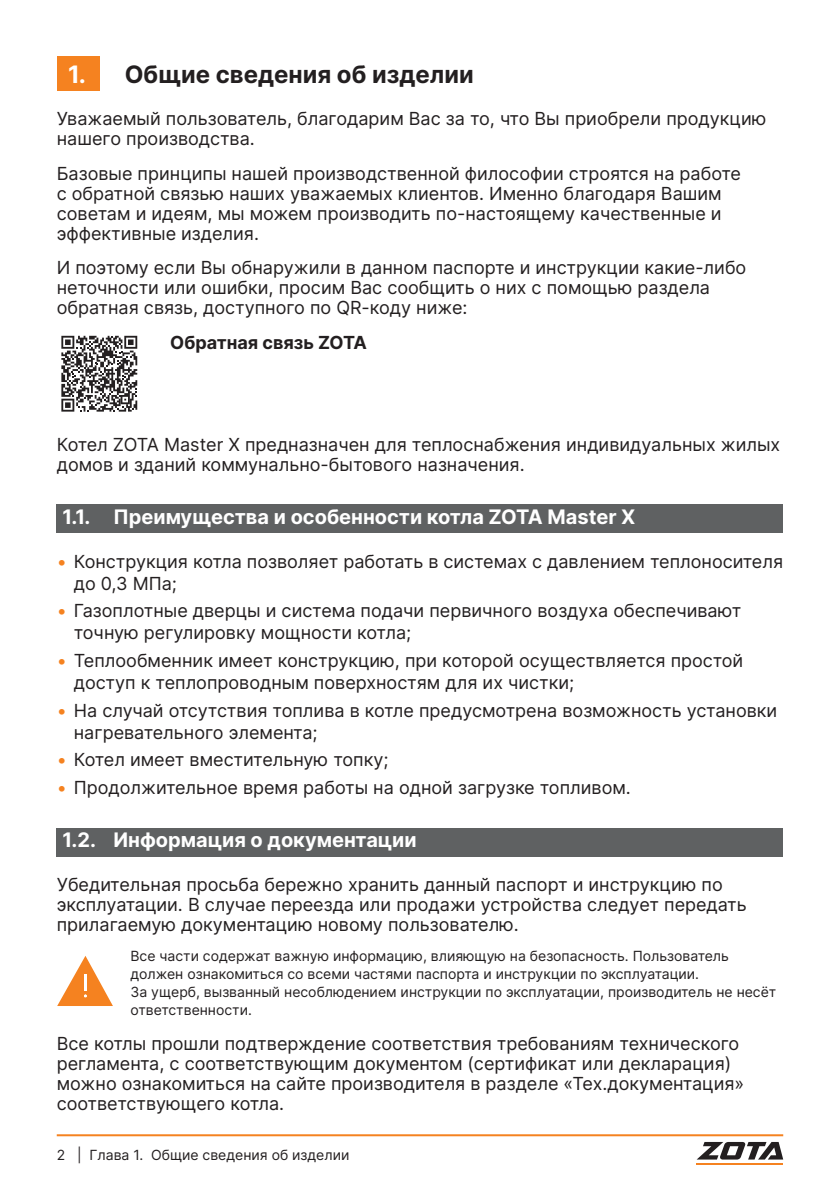
<style>
.page{position:relative;width:840px;height:1191px;background:#fff}
.page>*{position:absolute;margin:0;border:0;box-sizing:border-box;transform-origin:0 0}
.t1{font:700 24px "Inter";color:#231f20}
.t2{font:700 20px "Inter";color:#fff}
.t3{font:18px/20px "Inter";color:#231f20}
.t4{font:700 18px "Inter";color:#231f20}
.t5{font:14px/18px "Inter";color:#231f20}
.s1{color:#fff}
.s2{color:#f58220}
</style>
<div class="page">
<hr style="left:57px;top:1134px;width:725px;height:2px;background:#f58220">
<svg style="left:697px;top:1142px;width:85px;height:17px"></svg>
<hr style="left:696px;top:1163px;width:86px;height:1px;background:#f58220">
<div style="left:57px;top:57px;width:42px;height:34px;background:#f58220"></div>
<svg style="left:57px;top:956px;width:56px;height:50px"></svg>
<div style="left:57px;top:828px;width:725px;height:28px;background:#5f6162"></div>
<svg style="left:61px;top:336px;width:76px;height:75px"></svg>
<div style="left:57px;top:505px;width:725px;height:28px;background:#5f6162"></div>
<h1 class="t1" style="left:68px;top:57px;width:407px"><span class="s1">1.</span> Общие сведения об изделии</h1>
<p class="t3" style="left:57px;top:108px;width:710px">Уважаемый пользователь, благодарим Вас за то, что Вы приобрели продукцию нашего производства.</p>
<p class="t3" style="left:57px;top:163px;width:685px">Базовые принципы нашей производственной философии строятся на работе с обратной связью наших уважаемых клиентов. Именно благодаря Вашим советам и идеям, мы можем производить по-настоящему качественные и эффективные изделия.</p>
<p class="t3" style="left:57px;top:257px;width:690px">И поэтому если Вы обнаружили в данном паспорте и инструкции какие-либо неточности или ошибки, просим Вас сообщить о них с помощью раздела обратная связь, доступного по QR-коду ниже:</p>
<p class="t4" style="left:170px;top:329px;width:198px">Обратная связь ZOTA</p>
<p class="t3" style="left:57px;top:434px;width:724px">Котел ZOTA Master X предназначен для теплоснабжения индивидуальных жилых домов и зданий коммунально-бытового назначения.</p>
<p class="t2" style="left:62px;top:502px;width:574px">1.1. Преимущества и особенности котла ZOTA Master X</p>
<p class="t3" style="left:74px;top:549px;width:710px;line-height:22px;text-indent:-17px"><span class="s2">•</span> Конструкция котла позволяет работать в системах с давлением теплоносителя до 0,3 МПа;</p>
<p class="t3" style="left:74px;top:599px;width:668px;line-height:22px;text-indent:-17px"><span class="s2">•</span> Газоплотные дверцы и система подачи первичного воздуха обеспечивают точную регулировку мощности котла;</p>
<p class="t3" style="left:74px;top:649px;width:670px;line-height:22px;text-indent:-17px"><span class="s2">•</span> Теплообменник имеет конструкцию, при которой осуществляется простой доступ к теплопроводным поверхностям для их чистки;</p>
<p class="t3" style="left:74px;top:698px;width:704px;line-height:22px;text-indent:-17px"><span class="s2">•</span> На случай отсутствия топлива в котле предусмотрена возможность установки нагревательного элемента;</p>
<p class="t3" style="left:57px;top:749px;width:333px"><span class="s2">•</span> Котел имеет вместительную топку;</p>
<p class="t3" style="left:57px;top:777px;width:575px"><span class="s2">•</span> Продолжительное время работы на одной загрузке топливом.</p>
<p class="t2" style="left:62px;top:825px;width:355px">1.2. Информация о документации</p>
<p class="t3" style="left:57px;top:874px;width:691px">Убедительная просьба бережно хранить данный паспорт и инструкцию по эксплуатации. В случае переезда или продажи устройства следует передать прилагаемую документацию новому пользователю.</p>
<p class="t5" style="left:130px;top:947px;width:646px">Все части содержат важную информацию, влияющую на безопасность. Пользователь должен ознакомиться со всеми частями паспорта и инструкции по эксплуатации.<br>За ущерб, вызванный несоблюдением инструкции по эксплуатации, производитель не несёт ответственности.</p>
<p class="t3" style="left:57px;top:1033px;width:688px">Все котлы прошли подтверждение соответствия требованиям технического регламента, с соответствующим документом (сертификат или декларация) можно ознакомиться на сайте производителя в разделе «Тех.документация» соответствующего котла.</p>
<p class="t5" style="left:57px;top:1145px;width:294px">2 | Глава 1. Общие сведения об изделии</p>
</div>
